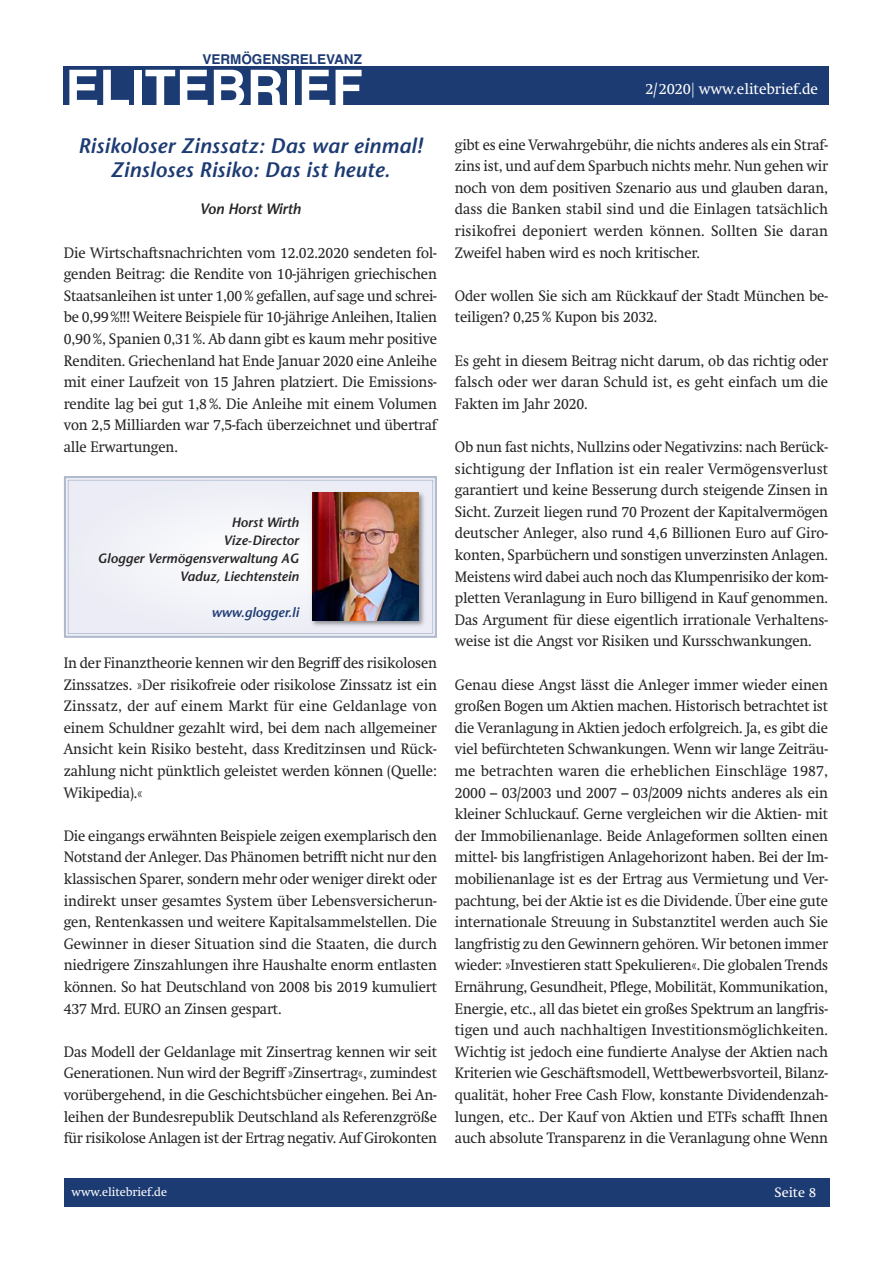
<style>
.page{position:relative;width:893px;height:1263px;background:#fff}
.page>*{position:absolute;margin:0;border:0;box-sizing:border-box;transform-origin:0 0}
.t1{font:700 51px "Helvetica";color:#fff}
.t2{font:italic 600 21px/24px "Stone Sans";letter-spacing:.005em;color:#1d3b73;text-align:center}
.t3{font:15px/21.6px "Swift";letter-spacing:-.01em;color:#272526;text-align:justify;scale:.95 1}
.t4{font:15px "Swift";color:#fff}
.t5{font:italic 600 15px "Stone Sans";letter-spacing:-.01em;color:#272526}
.t6{font:italic 600 13.5px/18px "Stone Sans";letter-spacing:-.005em;color:#272526;text-align:right}
.t7{font:700 13.5px "Helvetica";color:#1d3b73}
.t8{font:italic 600 13.5px "Stone Sans";letter-spacing:-.005em;color:#1d3b73}
.t9{font:13.5px "Swift";color:#fff}
.t10{font:12px "Swift";color:#fff}
</style>
<div class="page">
<div style="left:64px;top:1178px;width:765px;height:29px;background:#1d3b73"></div>
<div style="left:64px;top:66px;width:765px;height:38px;background:#1d3b73"></div>
<div style="left:68px;top:480px;width:364px;height:153px;background:#f0f1f7"></div>
<div style="left:64px;top:476px;width:373px;height:162px;border:2px solid #b0bace"></div>
<div style="left:68px;top:480px;width:365px;height:154px;border:1px solid #b0bace"></div>
<img style="left:311px;top:492px;width:114px;height:135px">
<img style="left:312px;top:492px;width:107px;height:128px">
<p class="t7" style="left:202px;top:51px;width:161px">VERMÖGENSRELEVANZ</p>
<h1 class="t1" style="left:65px;top:59px;width:299px">ELITEBRIEF</h1>
<h2 class="t2" style="left:78px;top:136px;width:346px">Risikoloser Zinssatz: Das war einmal!<br>Zinsloses Risiko: Das ist heute.</h2>
<p class="t5" style="left:200px;top:203px;width:102px">Von Horst Wirth</p>
<p class="t3" style="left:64px;top:243px;width:394px">Die Wirtschaftsnachrichten vom 12.02.2020 sendeten fol&shy;genden Beitrag: die Rendite von 10-jährigen griechischen Staatsanleihen ist unter 1,00% gefallen, auf sage und schrei&shy;be 0,99%!!! Weitere Beispiele für 10-jährige Anleihen, Italien 0,90%, Spanien 0,31%. Ab dann gibt es kaum mehr positive Renditen. Griechenland hat Ende Januar 2020 eine Anleihe mit einer Laufzeit von 15 Jahren platziert. Die Emissions&shy;rendite lag bei gut 1,8%. Die Anleihe mit einem Volumen von 2,5 Milliarden war 7,5-fach überzeichnet und übertraf alle Erwartungen.</p>
<p class="t6" style="left:98px;top:515px;width:203px">Horst Wirth<br>Vize-Director<br>Glogger Vermögensverwaltung AG<br>Vaduz, Liechtenstein</p>
<p class="t8" style="left:211px;top:607px;width:89px">www.glogger.li</p>
<p class="t3" style="left:64px;top:653px;width:394px">In der Finanztheorie kennen wir den Begriff des risikolosen Zinssatzes. »Der risikofreie oder risikolose Zinssatz ist ein Zinssatz, der auf einem Markt für eine Geldanlage von einem Schuldner gezahlt wird, bei dem nach allgemeiner Ansicht kein Risiko besteht, dass Kreditzinsen und Rück&shy;zahlung nicht pünktlich geleistet werden können (Quelle:<br>Wikipedia).«</p>
<p class="t3" style="left:64px;top:826px;width:394px">Die eingangs erwähnten Beispiele zeigen exemplarisch den Notstand der Anleger. Das Phänomen betrifft nicht nur den klassischen Sparer, sondern mehr oder weniger direkt oder indirekt unser gesamtes System über Lebensversicherun&shy;gen, Rentenkassen und weitere Kapitalsammelstellen. Die Gewinner in dieser Situation sind die Staaten, die durch niedrigere Zinszahlungen ihre Haushalte enorm entlasten können. So hat Deutschland von 2008 bis 2019 kumuliert 437 Mrd. EURO an Zinsen gespart.</p>
<p class="t3" style="left:64px;top:1042px;width:394px">Das Modell der Geldanlage mit Zinsertrag kennen wir seit Generationen. Nun wird der Begriff »Zinsertrag«, zumindest vorübergehend, in die Geschichtsbücher eingehen. Bei An&shy;leihen der Bundesrepublik Deutschland als Referenzgröße für risikolose Anlagen ist der Ertrag negativ. Auf Girokonten</p>
<p class="t10" style="left:72px;top:1187px;width:97px">www.elitebrief.de</p>
<p class="t4" style="left:645px;top:83px;width:174px">2/2020| www.elitebrief.de</p>
<p class="t3" style="left:455px;top:135px;width:394px">gibt es eine Verwahrgebühr, die nichts anderes als ein Straf&shy;zins ist, und auf dem Sparbuch nichts mehr. Nun gehen wir noch von dem positiven Szenario aus und glauben daran, dass die Banken stabil sind und die Einlagen tatsächlich risikofrei deponiert werden können. Sollten Sie daran Zweifel haben wird es noch kritischer.</p>
<p class="t3" style="left:455px;top:286px;width:394px">Oder wollen Sie sich am Rückkauf der Stadt München be&shy;teiligen? 0,25% Kupon bis 2032.</p>
<p class="t3" style="left:455px;top:351px;width:394px">Es geht in diesem Beitrag nicht darum, ob das richtig oder falsch oder wer daran Schuld ist, es geht einfach um die Fakten im Jahr 2020.</p>
<p class="t3" style="left:455px;top:437px;width:394px">Ob nun fast nichts, Nullzins oder Negativzins: nach Berück&shy;sichtigung der Inflation ist ein realer Vermögensverlust garantiert und keine Besserung durch steigende Zinsen in Sicht. Zurzeit liegen rund 70 Prozent der Kapitalvermögen deutscher Anleger, also rund 4,6 Billionen Euro auf Giro&shy;konten, Sparbüchern und sonstigen unverzinsten Anlagen.<br>Meistens wird dabei auch noch das Klumpenrisiko der kom&shy;pletten Veranlagung in Euro billigend in Kauf genommen.<br>Das Argument für diese eigentlich irrationale Verhaltens&shy;weise ist die Angst vor Risiken und Kursschwankungen.</p>
<p class="t3" style="left:455px;top:675px;width:394px">Genau diese Angst lässt die Anleger immer wieder einen großen Bogen um Aktien machen. Historisch betrachtet ist die Veranlagung in Aktien jedoch erfolgreich. Ja, es gibt die viel befürchteten Schwankungen. Wenn wir lange Zeiträu&shy;me betrachten waren die erheblichen Einschläge 1987, 2000 – 03/2003 und 2007 – 03/2009 nichts anderes als ein kleiner Schluckauf. Gerne vergleichen wir die Aktien- mit der Immobilienanlage. Beide Anlageformen sollten einen mittel- bis langfristigen Anlagehorizont haben. Bei der Im&shy;mobilienanlage ist es der Ertrag aus Vermietung und Ver&shy;pachtung, bei der Aktie ist es die Dividende. Über eine gute internationale Streuung in Substanztitel werden auch Sie langfristig zu den Gewinnern gehören. Wir betonen immer wieder: »Investieren statt Spekulieren«. Die globalen Trends Ernährung, Gesundheit, Pflege, Mobilität, Kommunikation, Energie, etc., all das bietet ein großes Spektrum an langfris&shy;tigen und auch nachhaltigen Investitionsmöglichkeiten.<br>Wichtig ist jedoch eine fundierte Analyse der Aktien nach Kriterien wie Geschäftsmodell, Wettbewerbsvorteil, Bilanz&shy;qualität, hoher Free Cash Flow, konstante Dividendenzah&shy;lungen, etc.. Der Kauf von Aktien und ETFs schafft Ihnen auch absolute Transparenz in die Veranlagung ohne Wenn</p>
<p class="t9" style="left:775px;top:1187px;width:43px">Seite 8</p>
</div>
